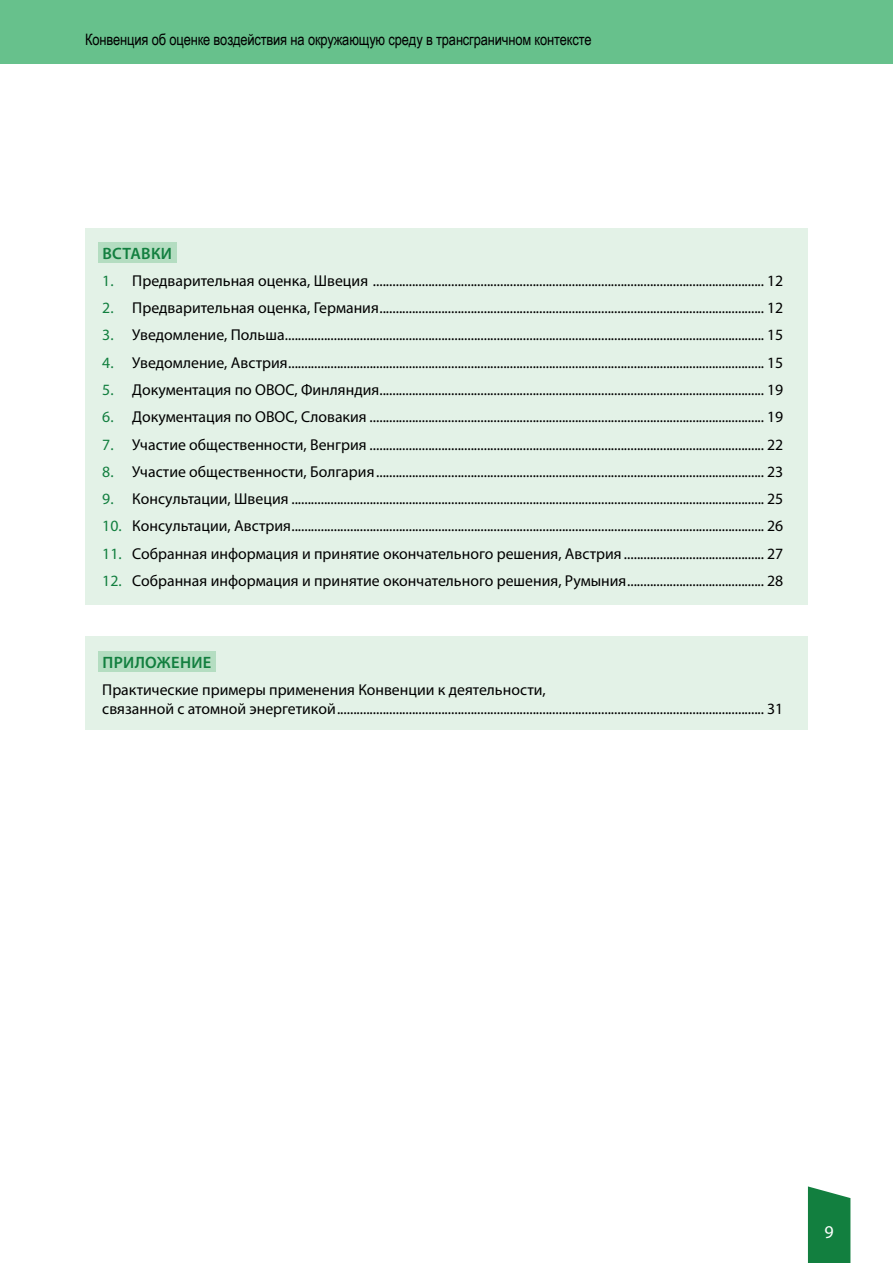
<style>
.page{position:relative;width:893px;height:1263px;background:#fff}
.page>*{position:absolute;margin:0;border:0;box-sizing:border-box;transform-origin:0 0}
.t1{font:18px "Myriad Pro";color:#fff}
.t2{font:600 16.5px "Myriad Pro";letter-spacing:.02em;color:#127f3f}
.t3{font:15.75px/18.8px "Myriad Pro";color:#000}
.t4{font:15.75px "Arial Narrow";letter-spacing:-.01em;color:#000}
.s1{color:#127f3f}
</style>
<div class="page">
<svg style="left:808px;top:1186px;width:42px;height:77px;background:#25894e"></svg>
<div style="left:0;top:0;width:893px;height:64px;background:#67c18c"></div>
<hr style="left:0;top:0;width:1px;height:64px;background:#127f3f">
<div style="left:85px;top:636px;width:723px;height:93px;background:#e3f2e7"></div>
<div style="left:85px;top:228px;width:723px;height:376px;background:#e3f2e7"></div>
<div style="left:98px;top:651px;width:118px;height:21px;background:#b4ddc1"></div>
<div style="left:98px;top:242px;width:78px;height:21px;background:#b4ddc1"></div>
<p class="t4" style="left:85px;top:28px;width:508px">Конвенция об оценке воздействия на окружающую среду в трансграничном контексте</p>
<p class="t2" style="left:102px;top:243px;width:71px">ВСТАВКИ</p>
<p class="t3" style="left:102px;top:271px;width:682px"><span class="s1">1.</span> Предварительная оценка, Швеция ........................................................................................................................ 12</p>
<p class="t3" style="left:102px;top:298px;width:682px"><span class="s1">2.</span> Предварительная оценка, Германия...................................................................................................................... 12</p>
<p class="t3" style="left:102px;top:326px;width:682px"><span class="s1">3.</span> Уведомление, Польша................................................................................................................................................... 15</p>
<p class="t3" style="left:102px;top:353px;width:682px"><span class="s1">4.</span> Уведомление, Австрия.................................................................................................................................................. 15</p>
<p class="t3" style="left:102px;top:380px;width:682px"><span class="s1">5.</span> Документация по ОВОС, Финляндия...................................................................................................................... 19</p>
<p class="t3" style="left:102px;top:407px;width:682px"><span class="s1">6.</span> Документация по ОВОС, Словакия ......................................................................................................................... 19</p>
<p class="t3" style="left:102px;top:435px;width:682px"><span class="s1">7.</span> Участие общественности, Венгрия ......................................................................................................................... 22</p>
<p class="t3" style="left:102px;top:462px;width:682px"><span class="s1">8.</span> Участие общественности, Болгария....................................................................................................................... 23</p>
<p class="t3" style="left:102px;top:489px;width:682px"><span class="s1">9.</span> Консультации, Швеция ................................................................................................................................................. 25</p>
<p class="t3" style="left:102px;top:516px;width:682px"><span class="s1">10.</span> Консультации, Австрия................................................................................................................................................. 26</p>
<p class="t3" style="left:102px;top:544px;width:682px"><span class="s1">11.</span> Собранная информация и принятие окончательного решения, Австрия ........................................... 27</p>
<p class="t3" style="left:102px;top:571px;width:682px"><span class="s1">12.</span> Собранная информация и принятие окончательного решения, Румыния.......................................... 28</p>
<p class="t2" style="left:102px;top:652px;width:110px">ПРИЛОЖЕНИЕ</p>
<p class="t3" style="left:102px;top:680px;width:682px">Практические примеры применения Конвенции к деятельности,<br>связанной с атомной энергетикой................................................................................................................................... 31</p>
<p class="t1" style="left:825px;top:1221px;width:11px">9</p>
</div>
